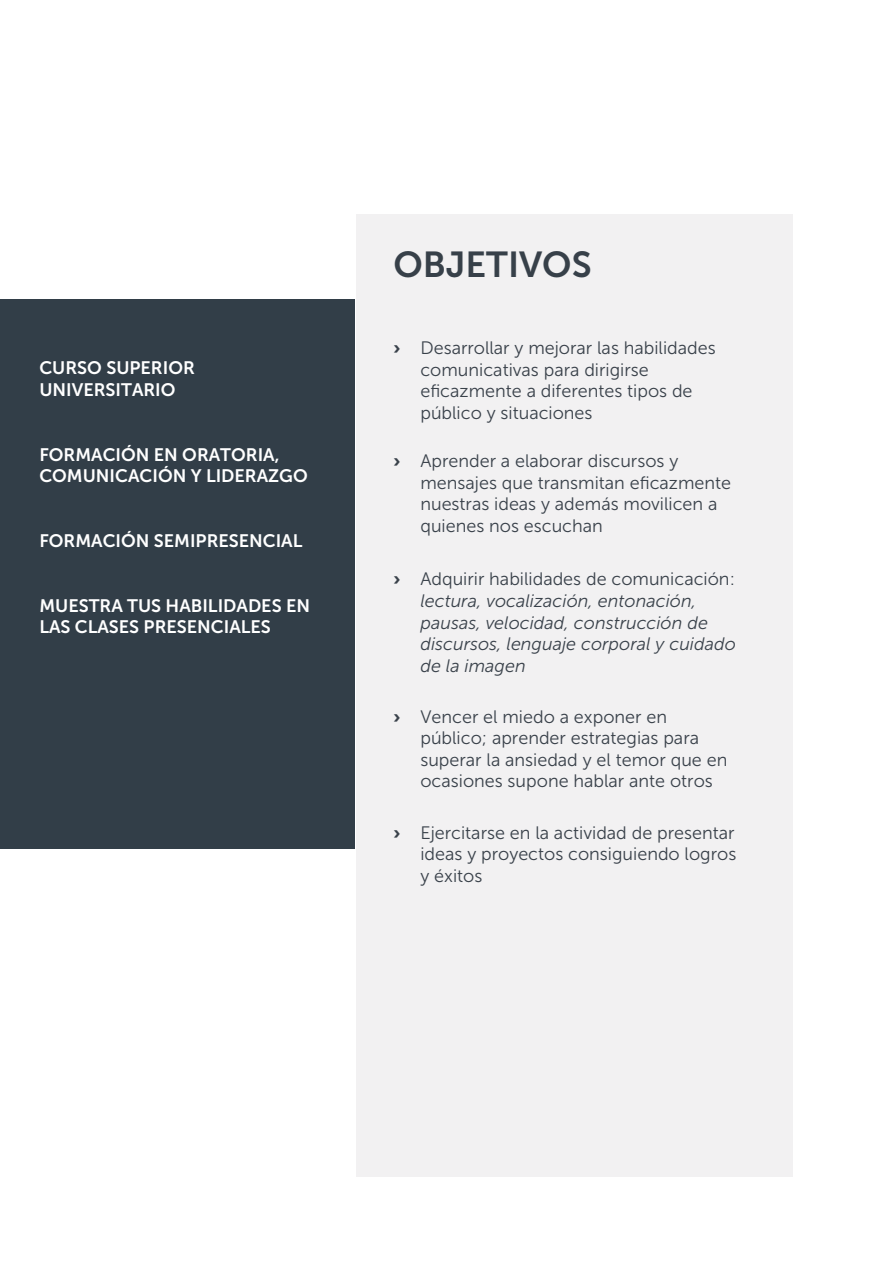
<style>
.page{position:relative;width:893px;height:1263px;background:#fff}
.page>*{position:absolute;margin:0;border:0;box-sizing:border-box;transform-origin:0 0}
.t1{font:36px "Museo Sans 700";color:#374049}
.t2{font:18px/21.6px "Museo Sans 300";color:#39414a}
.t3{font:italic 18px/21.6px "Museo Sans 300";color:#39414a}
.t4{font:18px/21.6px "Museo Sans 700";color:#fff}
.s1{font-family:"Museo Sans 900"}
.s2{font-family:"Museo Sans 900";font-style:normal}
.s3{font-style:normal}
</style>
<div class="page">
<div style="left:356px;top:214px;width:436px;height:962px;background:#f2f1f2"></div>
<div style="left:0;top:299px;width:355px;height:550px;background:#323e48"></div>
<p class="t4" style="left:39px;top:357px;width:157px">CURSO SUPERIOR<br>UNIVERSITARIO</p>
<p class="t4" style="left:39px;top:444px;width:270px">FORMACIÓN EN ORATORIA,<br>COMUNICACIÓN Y LIDERAZGO</p>
<p class="t4" style="left:39px;top:530px;width:265px">FORMACIÓN SEMIPRESENCIAL</p>
<p class="t4" style="left:39px;top:595px;width:272px">MUESTRA TUS HABILIDADES EN<br>LAS CLASES PRESENCIALES</p>
<h1 class="t1" style="left:393px;top:245px;width:200px">OBJETIVOS</h1>
<p class="t2" style="left:420px;top:337px;width:297px;text-indent:-27px"><span class="s1">›</span> Desarrollar y mejorar las habilidades comunicativas para dirigirse eficazmente a diferentes tipos de público y situaciones</p>
<p class="t2" style="left:420px;top:450px;width:312px;text-indent:-27px"><span class="s1">›</span> Aprender a elaborar discursos y mensajes que transmitan eficazmente nuestras ideas y además movilicen a quienes nos escuchan</p>
<p class="t3" style="left:420px;top:568px;width:317px;text-indent:-27px"><span class="s2">›</span> <span class="s3">Adquirir habilidades de comunicación: </span>lectura, vocalización, entonación, pausas, velocidad, construcción de discursos, lenguaje corporal y cuidado de la imagen</p>
<p class="t2" style="left:420px;top:706px;width:308px;text-indent:-27px"><span class="s1">›</span> Vencer el miedo a exponer en público; aprender estrategias para superar la ansiedad y el temor que en ocasiones supone hablar ante otros</p>
<p class="t2" style="left:420px;top:822px;width:317px;text-align:justify;text-indent:-27px"><span class="s1">›</span> Ejercitarse en la actividad de presentar ideas y proyectos consiguiendo logros y éxitos</p>
</div>
